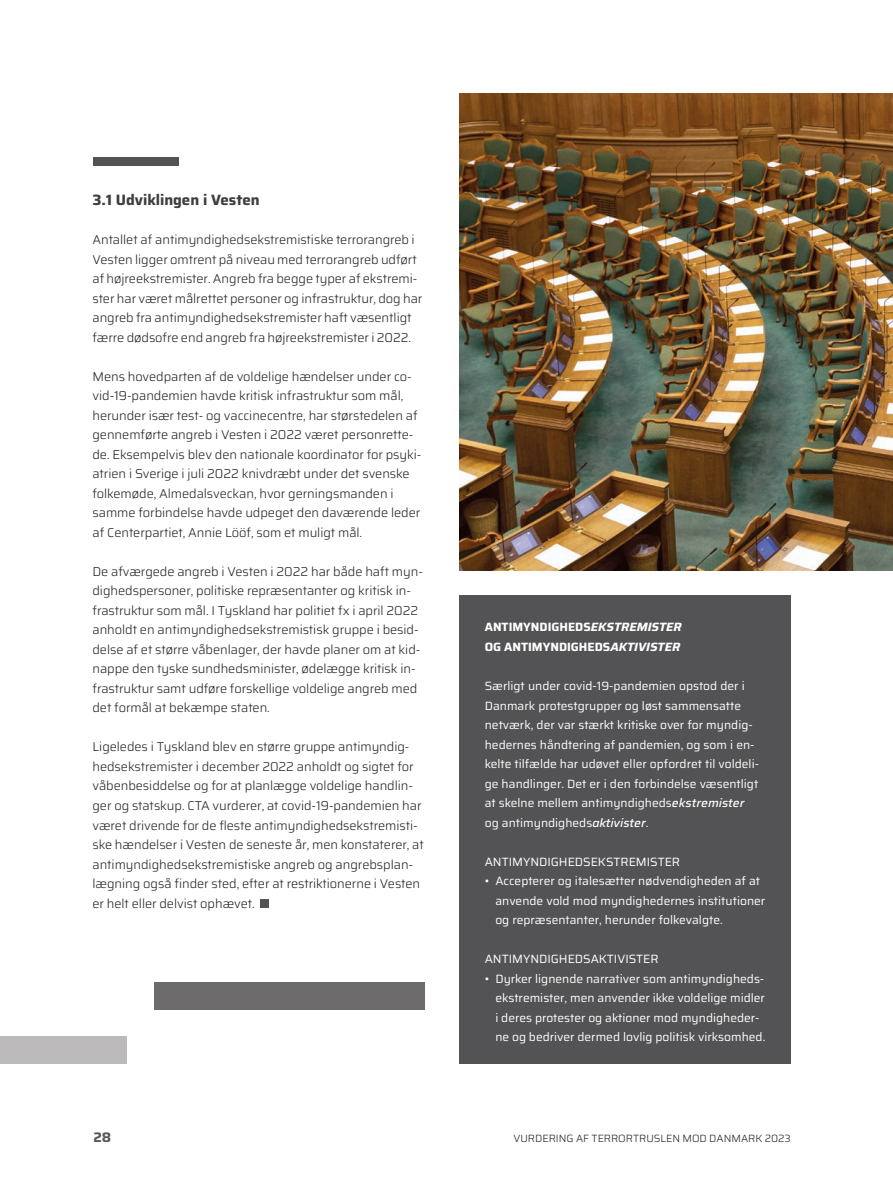
<style>
.page{position:relative;width:893px;height:1191px;background:#fff}
.page>*{position:absolute;margin:0;border:0;box-sizing:border-box;transform-origin:0 0}
.Mellemrubrik{font:700 15px "Saira";color:#3e3e3f}
.t1{font:700 13.8px "Saira";color:#57585a}
.Lille_Underrubrik{font:300 12.75px/19.5px "Saira";letter-spacing:-.005em;color:#231f20}
.Fakta___Brød{font:12px/19.5px "Saira";color:#fff}
.Fakta___Rubrik{font:700 12px/19.5px "Saira";color:#fff}
.t2{font:300 10.5px "Saira";color:#231f20}
.s1{font-style:italic}
.s2{font-weight:500;font-style:italic}
</style>
<div class="page">
<img style="left:459px;top:94px;width:434px;height:476px">
<div style="left:154px;top:982px;width:270px;height:27px;background:#6d6b6c"></div>
<div style="left:260px;top:899px;width:9px;height:8px;background:#535254"></div>
<div style="left:94px;top:157px;width:85px;height:9px;background:#535254"></div>
<div style="left:0;top:1036px;width:127px;height:27px;background:#bbb9ba"></div>
<div style="left:459px;top:595px;width:332px;height:468px;background:#535254"></div>
<h2 class="Mellemrubrik" style="left:92px;top:188px;width:169px">3.1 Udviklingen i Vesten</h2>
<p class="Lille_Underrubrik" style="left:92px;top:230px;width:331px">Antallet af antimyndighedsekstremistiske terrorangreb i Vesten ligger omtrent på niveau med terrorangreb udført af højreekstremister. Angreb fra begge typer af ekstremi&shy;ster har været målrettet personer og infrastruktur, dog har angreb fra antimyndighedsekstremister haft væsentligt færre dødsofre end angreb fra højreekstremister i 2022.</p>
<p class="Lille_Underrubrik" style="left:92px;top:366px;width:331px">Mens hovedparten af de voldelige hændelser under co&shy;vid-19-pandemien havde kritisk infrastruktur som mål, herunder især test- og vaccinecentre, har størstedelen af gennemførte angreb i Vesten i 2022 været personrette&shy;de. Eksempelvis blev den nationale koordinator for psyki&shy;atrien i Sverige i juli 2022 knivdræbt under det svenske folkemøde, Almedalsveckan, hvor gerningsmanden i samme forbindelse havde udpeget den daværende leder af Centerpartiet, Annie Lööf, som et muligt mål.</p>
<p class="Lille_Underrubrik" style="left:92px;top:561px;width:332px">De afværgede angreb i Vesten i 2022 har både haft myn&shy;dighedspersoner, politiske repræsentanter og kritisk in&shy;frastruktur som mål. I Tyskland har politiet fx i april 2022 anholdt en antimyndighedsekstremistisk gruppe i besid&shy;delse af et større våbenlager, der havde planer om at kid&shy;nappe den tyske sundhedsminister, ødelægge kritisk in&shy;frastruktur samt udføre forskellige voldelige angreb med det formål at bekæmpe staten.</p>
<p class="Lille_Underrubrik" style="left:92px;top:737px;width:333px">Ligeledes i Tyskland blev en større gruppe antimyndig&shy;hedsekstremister i december 2022 anholdt og sigtet for våbenbesiddelse og for at planlægge voldelige handlin&shy;ger og statskup. CTA vurderer, at covid-19-pandemien har været drivende for de fleste antimyndighedsekstremisti&shy;ske hændelser i Vesten de seneste år, men konstaterer, at antimyndighedsekstremistiske angreb og angrebsplan&shy;lægning også finder sted, efter at restriktionerne i Vesten er helt eller delvist ophævet.</p>
<p class="Fakta___Rubrik" style="left:485px;top:617px;width:198px">ANTIMYNDIGHEDS<span class="s1">EKSTREMISTER<br></span>OG ANTIMYNDIGHEDS<span class="s1">AKTIVISTER</span></p>
<p class="Fakta___Brød" style="left:485px;top:675px;width:276px">Særligt under covid-19-pandemien opstod der i Danmark protestgrupper og løst sammensatte netværk, der var stærkt kritiske over for myndig&shy;hedernes håndtering af pandemien, og som i en&shy;kelte tilfælde har udøvet eller opfordret til voldeli&shy;ge handlinger. Det er i den forbindelse væsentligt at skelne mellem antimyndigheds<span class="s2">ekstremister </span>og antimyndigheds<span class="s2">aktivister</span>.</p>
<p class="Fakta___Brød" style="left:485px;top:851px;width:197px">ANTIMYNDIGHEDSEKSTREMISTER</p>
<p class="Fakta___Brød" style="left:495px;top:870px;width:271px;text-indent:-11px">• Accepterer og italesætter nødvendigheden af at anvende vold mod myndighedernes institutioner og repræsentanter, herunder folkevalgte.</p>
<p class="Fakta___Brød" style="left:485px;top:948px;width:175px">ANTIMYNDIGHEDSAKTIVISTER</p>
<p class="Fakta___Brød" style="left:495px;top:968px;width:271px;text-indent:-11px">• Dyrker lignende narrativer som antimyndigheds&shy;ekstremister, men anvender ikke voldelige midler i deres protester og aktioner mod myndigheder&shy;ne og bedriver dermed lovlig politisk virksomhed.</p>
<p class="t1" style="left:94px;top:1125px;width:19px">28</p>
<p class="t2" style="left:514px;top:1129px;width:279px">VURDERING AF TERRORTRUSLEN MOD DANMARK 2023</p>
</div>
